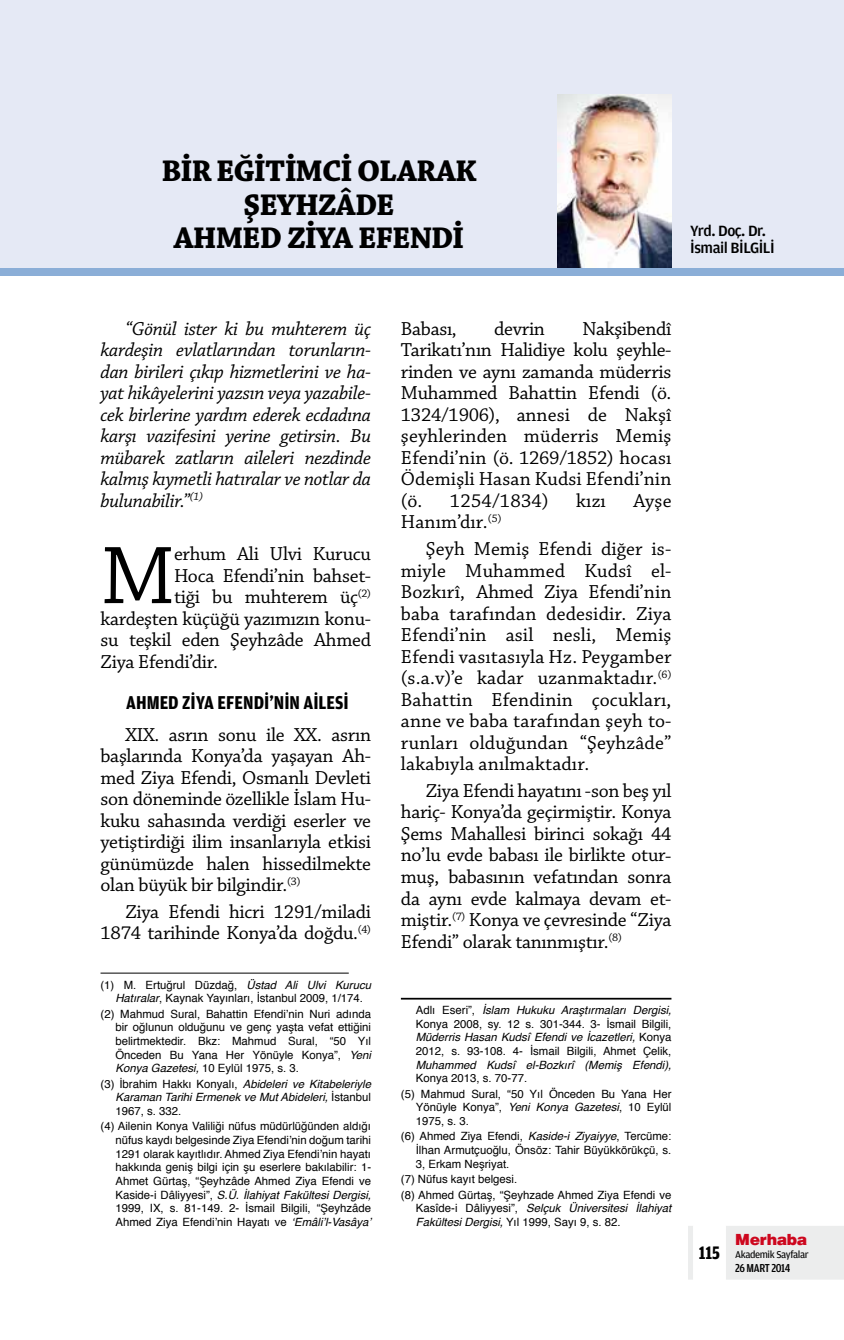
<style>
.page{position:relative;width:844px;height:1340px;background:#fff}
.page>*{position:absolute;margin:0;border:0;box-sizing:border-box;transform-origin:0 0}
.t1{font:85.92px "Chaparral Pro";color:#000}
.t2{font:700 31.5px/33.2px "Chaparral Pro";letter-spacing:-.035em;color:#000;text-align:center}
.t3{font:19.78px/21.5px "Chaparral Pro";letter-spacing:-.015em;color:#000;text-align:justify}
.t4{font:italic 19.78px/21.5px "Chaparral Pro";letter-spacing:-.015em;color:#000;text-align:justify}
.t5{font:19.78px/26.6px "Chaparral Pro";letter-spacing:.01em;color:#000}
.t6{font:700 19.78px "Toprak Cond";color:#000}
.t7{font:700 19.25px "Toprak Cond";color:#000}
.t8{font:500 15.75px/17.5px "Toprak";letter-spacing:-.03em;color:#000}
.t9{font:900 15.75px "Helvetica";letter-spacing:-.03em;color:#cd071e}
.t10{font:500 12.25px "Toprak Cond";letter-spacing:-.035em;color:#000}
.t11{font:11.38px/13.7px "Helvetica";color:#000}
.t12{font:italic 11.38px/13.7px "Helvetica";color:#000;text-align:justify}
.t13{font:10.5px "Toprak";letter-spacing:-.04em;color:#000}
.s1{font-style:italic}
.s2{font-style:normal}
</style>
<div class="page">
<svg style="left:688px;top:1226px;width:155px;height:53px"></svg>
<div style="left:0;top:0;width:843px;height:275px;background:#e5e9f5"></div>
<div style="left:0;top:268px;width:843px;height:7px;background:#8baed7"></div>
<img style="left:557px;top:95px;width:114px;height:173px">
<hr style="left:100px;top:972px;width:248px;height:1px;background:#000">
<hr style="left:401px;top:997px;width:270px;height:2px;background:#000">
<h2 class="t2" style="left:161px;top:156px;width:316px">BİR EĞİTİMCİ OLARAK<br>ŞEYHZÂDE<br>AHMED ZİYA EFENDİ</h2>
<p class="t8" style="left:690px;top:221px;width:86px">Yrd. Doç. Dr.<br>İsmail BİLGİLİ</p>
<p class="t4" style="left:100px;top:318px;width:272px;text-indent:25px">“Gönül ister ki bu muhterem üç kardeşin evlatlarından torunların&shy;dan birileri çıkıp hizmetlerini ve ha&shy;yat hikâyelerini yazsın veya yazabile&shy;cek birlerine yardım ederek ecdadına karşı vazifesini yerine getirsin. Bu mübarek zatların aileleri nezdinde kalmış kıymetli hatıralar ve notlar da bulunabilir.”<sup>(1)</sup></p>
<h1 class="t1" style="left:100px;top:528px;width:76px">M</h1>
<p class="t3" style="left:174px;top:544px;width:198px">erhum Ali Ulvi Kurucu</p>
<p class="t3" style="left:174px;top:565px;width:198px">Hoca Efendi’nin bahset-</p>
<p class="t3" style="left:174px;top:587px;width:198px">tiği bu muhterem üç<sup>(2)</sup></p>
<p class="t3" style="left:100px;top:608px;width:272px">kardeşten küçüğü yazımızın konu-</p>
<p class="t3" style="left:100px;top:630px;width:272px">su teşkil eden Şeyhzâde Ahmed</p>
<p class="t3" style="left:100px;top:651px;width:119px">Ziya Efendi’dir.</p>
<p class="t6" style="left:126px;top:691px;width:224px">AHMED ZİYA EFENDİ’NİN AİLESİ</p>
<p class="t3" style="left:100px;top:724px;width:272px;text-indent:25px">XIX. asrın sonu ile XX. asrın başlarında Konya’da yaşayan Ah&shy;med Ziya Efendi, Osmanlı Devleti son döneminde özellikle İslam Hu&shy;kuku sahasında verdiği eserler ve yetiştirdiği ilim insanlarıyla etkisi günümüzde halen hissedilmekte olan büyük bir bilgindir.<sup>(3)</sup></p>
<p class="t3" style="left:100px;top:901px;width:272px;text-align:right">Ziya Efendi hicri 1291/miladi<br>1874 tarihinde Konya’da doğdu.<sup>(4)</sup></p>
<p class="t11" style="left:115px;top:978px;width:257px;text-indent:-15px">(1) M. Ertuğrul Düzdağ, <span class="s1">Üstad Ali Ulvi Kurucu<br>Hatıralar</span>, Kaynak Yayınları, İstanbul 2009, 1/174.</p>
<p class="t11" style="left:115px;top:1007px;width:257px;text-align:justify;text-indent:-15px">(2) Mahmud Sural, Bahattin Efendi’nin Nuri adında bir oğlunun olduğunu ve genç yaşta vefat ettiğini belirtmektedir. Bkz: Mahmud Sural, “50 Yıl Önceden Bu Yana Her Yönüyle Konya”, <span class="s1">Yeni Konya Gazetesi,</span> 10 Eylül 1975, s. 3.</p>
<p class="t12" style="left:115px;top:1076px;width:257px;text-indent:-15px"><span class="s2">(3) İbrahim Hakkı Konyalı,</span> Abideleri ve Kitabeleriyle Karaman Tarihi Ermenek ve Mut Abideleri, <span class="s2">İstanbul 1967, s. 332.</span></p>
<p class="t11" style="left:115px;top:1119px;width:257px;text-align:justify;text-indent:-15px">(4) Ailenin Konya Valiliği nüfus müdürlüğünden aldığı nüfus kaydı belgesinde Ziya Efendi’nin doğum tarihi 1291 olarak kayıtlıdır. Ahmed Ziya Efendi’nin hayatı hakkında geniş bilgi için şu eserlere bakılabilir: 1- Ahmet Gürtaş, “Şeyhzâde Ahmed Ziya Efendi ve Kaside-i Dâliyyesi”, <span class="s1">S.Ü. İlahiyat Fakültesi Dergisi, </span>1999, IX, s. 81-149. 2- İsmail Bilgili, “Şeyhzâde Ahmed Ziya Efendi’nin Hayatı ve <span class="s1">‘Emâli’l-Vasâya’</span></p>
<p class="t3" style="left:401px;top:318px;width:272px;text-indent:181px">Nakşibendî Tarikatı’nın Halidiye kolu şeyhle&shy;rinden ve aynı zamanda müderris Muhammed Bahattin Efendi (ö.<br>1324/1906), annesi de Nakşî şeyhlerinden müderris Memiş Efendi’nin (ö. 1269/1852) hocası Ödemişli Hasan Kudsi Efendi’nin (ö. 1254/1834)</p>
<p class="t3" style="left:401px;top:318px;width:57px">Babası,</p>
<p class="t3" style="left:494px;top:318px;width:52px">devrin</p>
<p class="t3" style="left:576px;top:491px;width:31px">kızı</p>
<p class="t3" style="left:633px;top:491px;width:40px">Ayşe</p>
<p class="t5" style="left:425px;top:509px;width:247px;text-indent:-25px">Hanım’dır.<sup>(5)<br></sup>Şeyh Memiş Efendi diğer is-</p>
<p class="t3" style="left:401px;top:560px;width:272px">miyle Muhammed Kudsî el-Bozkırî, Ahmed Ziya Efendi’nin baba tarafından dedesidir. Ziya Efendi’nin asil nesli, Memiş Efendi vasıtasıyla Hz. Peygamber (s.a.v)’e kadar uzanmaktadır.<sup>(6)<br></sup>Bahattin Efendinin çocukları, anne ve baba tarafından şeyh to&shy;runları olduğundan “Şeyhzâde” lakabıyla anılmaktadır.</p>
<p class="t3" style="left:401px;top:780px;width:272px;text-indent:25px">Ziya Efendi hayatını -son beş yıl hariç- Konya’da geçirmiştir. Konya Şems Mahallesi birinci sokağı 44 no’lu evde babası ile birlikte otur&shy;muş, babasının vefatından sonra da aynı evde kalmaya devam et&shy;miştir.<sup>(7)</sup> Konya ve çevresinde “Ziya Efendi” olarak tanınmıştır.<sup>(8)</sup></p>
<p class="t11" style="left:415px;top:1003px;width:257px;text-align:justify">Adlı Eseri”, <span class="s1">İslam Hukuku Araştırmaları Dergisi, </span>Konya 2008, sy. 12 s. 301-344. 3- İsmail Bilgili, <span class="s1">Müderris Hasan Kudsî Efendi ve İcazetleri,</span> Konya 2012, s. 93-108. 4- İsmail Bilgili, Ahmet Çelik,</p>
<p class="t12" style="left:415px;top:1058px;width:257px">Muhammed Kudsî el-Bozkırî (Memiş Efendi),</p>
<p class="t11" style="left:401px;top:1071px;width:272px;line-height:15.4px;text-indent:15px">Konya 2013, s. 70-77.<br>(5) Mahmud Sural, “50 Yıl Önceden Bu Yana Her</p>
<p class="t11" style="left:415px;top:1100px;width:257px">Yönüyle Konya”, <span class="s1">Yeni Konya Gazetesi</span>, 10 Eylül<br>1975, s. 3.</p>
<p class="t11" style="left:415px;top:1129px;width:257px;text-align:justify;text-indent:-15px">(6) Ahmed Ziya Efendi, <span class="s1">Kaside-i Ziyaiyye</span>, Tercüme:<br>İlhan Armutçuoğlu, Önsöz: Tahir Büyükkörükçü, s.<br>3, Erkam Neşriyat.</p>
<p class="t11" style="left:401px;top:1171px;width:272px;line-height:15.4px">(7) Nüfus kayıt belgesi.<br>(8) Ahmed Gürtaş, “Şeyhzade Ahmed Ziya Efendi ve</p>
<p class="t12" style="left:415px;top:1201px;width:257px"><span class="s2">Kasîde-i Dâliyyesi”,</span> Selçuk Üniversitesi İlahiyat<br>Fakültesi Dergisi, <span class="s2">Yıl 1999, Sayı 9, s. 82.</span></p>
<p class="t7" style="left:698px;top:1242px;width:23px">115</p>
<p class="t9" style="left:735px;top:1229px;width:73px">Merhaba</p>
<p class="t13" style="left:735px;top:1248px;width:75px">Akademik Sayfalar</p>
<p class="t10" style="left:735px;top:1261px;width:57px">26 MART 2014</p>
</div>
